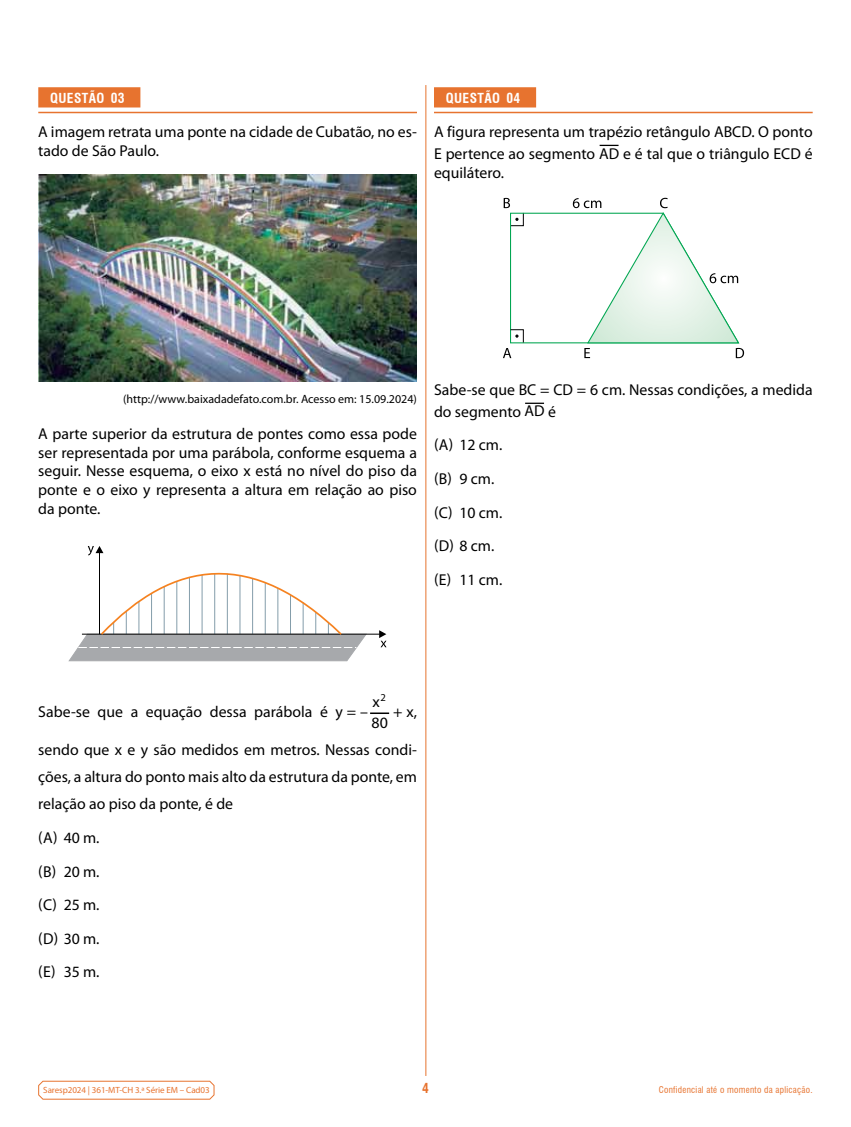
<style>
.page{position:relative;width:851px;height:1127px;background:#fff}
.page>*{position:absolute;margin:0;border:0;box-sizing:border-box;transform-origin:0 0}
.t1{font:15.9px "Myriad Pro";color:#000}
.t2{font:15.75px/33.6px "Myriad Pro";color:#000}
.t3{font:700 condensed 13.5px "Swiss 721 BT";letter-spacing:.03em;color:#fff}
.t4{font:700 condensed 13.5px "Swiss 721 BT";color:#e7732f}
.t5{font:12px "Myriad Pro";color:#000}
.t6{font:9px "Myriad Pro";letter-spacing:-.005em;color:#e7732f}
.t7{font:condensed 9px "Swiss 721 BT";letter-spacing:.03em;color:#e7732f}
</style>
<div class="page">
<svg style="left:38px;top:1080px;width:177px;height:20px"></svg>
<hr style="left:425px;top:85px;width:1px;height:991px;background:#e7732f">
<div style="left:434px;top:87px;width:102px;height:20px;background:#e7732f"></div>
<hr style="left:434px;top:112px;width:378px;height:1px;background:#e7732f">
<svg style="left:599px;top:145px;width:19px;height:1px"></svg>
<svg style="left:503px;top:198px;width:241px;height:160px"></svg>
<svg style="left:525px;top:403px;width:19px;height:1px"></svg>
<div style="left:38px;top:87px;width:102px;height:20px;background:#e7732f"></div>
<hr style="left:38px;top:112px;width:379px;height:1px;background:#e7732f">
<img style="left:38px;top:175px;width:379px;height:206px">
<hr style="left:82px;top:634px;width:298px;height:1px;background:#000">
<svg style="left:68px;top:546px;width:299px;height:115px"></svg>
<svg style="left:379px;top:630px;width:7px;height:17px"></svg>
<svg style="left:371px;top:712px;width:17px;height:2px"></svg>
<p class="t3" style="left:50px;top:90px;width:76px">QUESTÃO 03</p>
<p class="t2" style="left:38px;top:122px;width:380px;line-height:18.8px">A imagem retrata uma ponte na cidade de Cubatão, no es&shy;tado de São Paulo.</p>
<p class="t3" style="left:446px;top:90px;width:76px">QUESTÃO 04</p>
<p class="t2" style="left:434px;top:120px;width:380px;line-height:21.9px">A figura representa um trapézio retângulo ABCD. O ponto<br>E pertence ao segmento AD e é tal que o triângulo ECD é</p>
<p class="t2" style="left:434px;top:155px;width:71px">equilátero.</p>
<p class="t5" style="left:123px;top:392px;width:295px">(http://www.baixadadefato.com.br. Acesso em: 15.09.2024)</p>
<p class="t2" style="left:38px;top:424px;width:380px;line-height:18.8px;text-align:justify">A parte superior da estrutura de pontes como essa pode ser representada por uma parábola, conforme esquema a seguir. Nesse esquema, o eixo x está no nível do piso da ponte e o eixo y representa a altura em relação ao piso da ponte.</p>
<p class="t2" style="left:434px;top:378px;width:380px;line-height:21.9px">Sabe-se que BC = CD = 6 cm. Nessas condições, a medida do segmento AD é</p>
<p class="t2" style="left:434px;top:428px;width:70px">(A) 12 cm. (B) 9 cm. (C) 10 cm. (D) 8 cm. (E) 11 cm.</p>
<p class="t1" style="left:372px;top:692px;width:15px">x<sup>2</sup></p>
<p class="t2" style="left:38px;top:695px;width:331px">Sabe-se que a equação dessa parábola é y = –</p>
<p class="t2" style="left:393px;top:695px;width:25px">+ x,</p>
<p class="t2" style="left:38px;top:735px;width:380px;line-height:27.3px;text-align:justify">sendo que x e y são medidos em metros. Nessas condi&shy;ções, a altura do ponto mais alto da estrutura da ponte, em relação ao piso da ponte, é de</p>
<p class="t2" style="left:38px;top:820px;width:63px;text-align:justify">(A) 40 m. (B) 20 m. (C) 25 m. (D) 30 m. (E) 35 m.</p>
<p class="t1" style="left:371px;top:713px;width:18px">80</p>
<p class="t6" style="left:43px;top:1084px;width:168px">Saresp2024 | 361-MT-CH 3.ª Série EM – Cad03</p>
<p class="t4" style="left:422px;top:1079px;width:8px">4</p>
<p class="t7" style="left:658px;top:1084px;width:155px">Confidencial até o momento da aplicação.</p>
</div>
